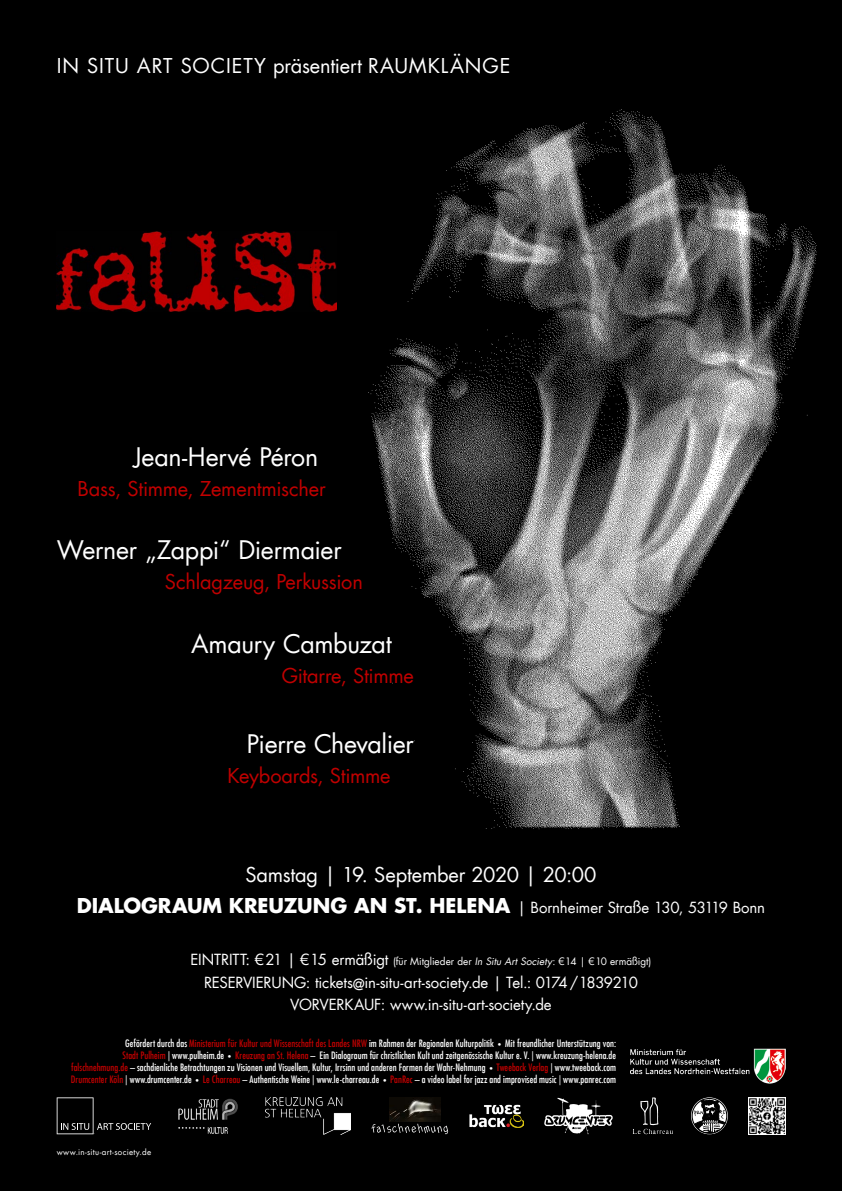
<style>
.page{position:relative;width:842px;height:1191px;background:#000}
.page>*{position:absolute;margin:0;border:0;box-sizing:border-box;transform-origin:0 0}
.t1{font:25px "Futura LT";letter-spacing:-.015em;color:#fff}
.t2{font:20px "Futura LT";letter-spacing:-.015em;color:#c00000}
.t3{font:20px "Futura LT";letter-spacing:.04em;color:#fff}
.t4{font:20px "Futura LT";color:#fff}
.t5{font:15px/22.5px "Futura LT";letter-spacing:-.015em;color:#fff;text-align:center}
.t6{font:condensed 10px/12px "Futura LT";letter-spacing:.005em;color:#fff;text-align:right}
.t7{font:10px "Futura LT";color:#fff}
.t8{font:8px "Futura LT";letter-spacing:.035em;color:#fff}
.s1{font-weight:700;font-size:20px}
.s2{font-size:15px}
.s3{font-style:italic}
.s4{color:#c00000}
.s5{font-size:7px}
</style>
<div class="page">
<img style="left:319px;top:109px;width:498px;height:721px">
<svg style="left:57px;top:1097px;width:94px;height:37px"></svg>
<svg style="left:371px;top:1123px;width:77px;height:11px"></svg>
<img style="left:390px;top:1097px;width:50px;height:24px">
<svg style="left:691px;top:1097px;width:37px;height:37px"></svg>
<svg style="left:692px;top:1098px;width:35px;height:35px"></svg>
<img style="left:470px;top:1104px;width:53px;height:23px">
<img style="left:265px;top:1097px;width:85px;height:37px">
<img style="left:748px;top:1097px;width:37px;height:37px">
<svg style="left:544px;top:1097px;width:69px;height:37px"></svg>
<img style="left:630px;top:1049px;width:155px;height:34px">
<svg style="left:633px;top:1097px;width:40px;height:37px"></svg>
<img style="left:178px;top:1098px;width:60px;height:36px">
<img style="left:57px;top:232px;width:280px;height:79px">
<h2 class="t3" style="left:57px;top:53px;width:455px">IN SITU ART SOCIETY präsentiert RAUMKLÄNGE</h2>
<h1 class="t1" style="left:134px;top:441px;width:186px">Jean-Hervé Péron</h1>
<h2 class="t2" style="left:78px;top:476px;width:250px">Bass, Stimme, Zementmischer</h2>
<h1 class="t1" style="left:57px;top:534px;width:287px">Werner „Zappi“ Diermaier</h1>
<h2 class="t2" style="left:165px;top:569px;width:199px">Schlagzeug, Perkussion</h2>
<h1 class="t1" style="left:191px;top:627px;width:202px">Amaury Cambuzat</h1>
<h2 class="t2" style="left:282px;top:662px;width:134px">Gitarre, Stimme</h2>
<h1 class="t1" style="left:247px;top:727px;width:169px">Pierre Chevalier</h1>
<h2 class="t2" style="left:227px;top:762px;width:165px">Keyboards, Stimme</h2>
<h2 class="t4" style="left:245px;top:862px;width:353px">Samstag | 19. September 2020 | 20:00</h2>
<h3 class="t5" style="left:77px;top:896px;width:690px"><span class="s1">DIALOGRAUM KREUZUNG AN ST. HELENA</span> | Bornheimer Straße 130, 53119 Bonn</h3>
<p class="t7" style="left:191px;top:955px;width:462px"><span class="s2">EINTRITT: €21 | €15 ermäßigt</span> (für Mitglieder der <span class="s3">In Situ Art Society</span>: €14 | €10 ermäßigt)</p>
<h3 class="t5" style="left:204px;top:971px;width:435px">RESERVIERUNG: tickets@in-situ-art-society.de | Tel.: 0174 /1839210<br>VORVERKAUF: www.in-situ-art-society.de</h3>
<p class="t6" style="left:71px;top:1037px;width:547px">Gefördert durch das <span class="s4">Ministerium für Kultur und Wissenschaft des Landes NRW</span> im Rahmen der Regionalen Kulturpolitik <span class="s5">•</span> Mit freundlicher Unterstützung von:<br><span class="s4">Stadt Pulheim</span> | www.pulheim.de <span class="s5">•</span> <span class="s4">Kreuzung an St. Helena</span> – Ein Dialograum für christlichen Kult und zeitgenössische Kultur e. V. | www.kreuzung-helena.de <span class="s4">falschnehmung.de</span> – sachdienliche Betrachtungen zu Visionen und Visuellem, Kultur, Irrsinn und anderen Formen der Wahr-Nehmung <span class="s5">•</span> <span class="s4">Tweeback Verlag</span> | www.tweeback.com <span class="s4">Drumcenter Köln</span> | www.drumcenter.de <span class="s5">•</span> <span class="s4">Le Charreau</span> – Authentische Weine | www.le-charreau.de <span class="s5">•</span> <span class="s4">PanRec</span> – a video label for jazz and improvised music | www.panrec.com</p>
<p class="t8" style="left:57px;top:1147px;width:96px">www.in-situ-art-society.de</p>
</div>
